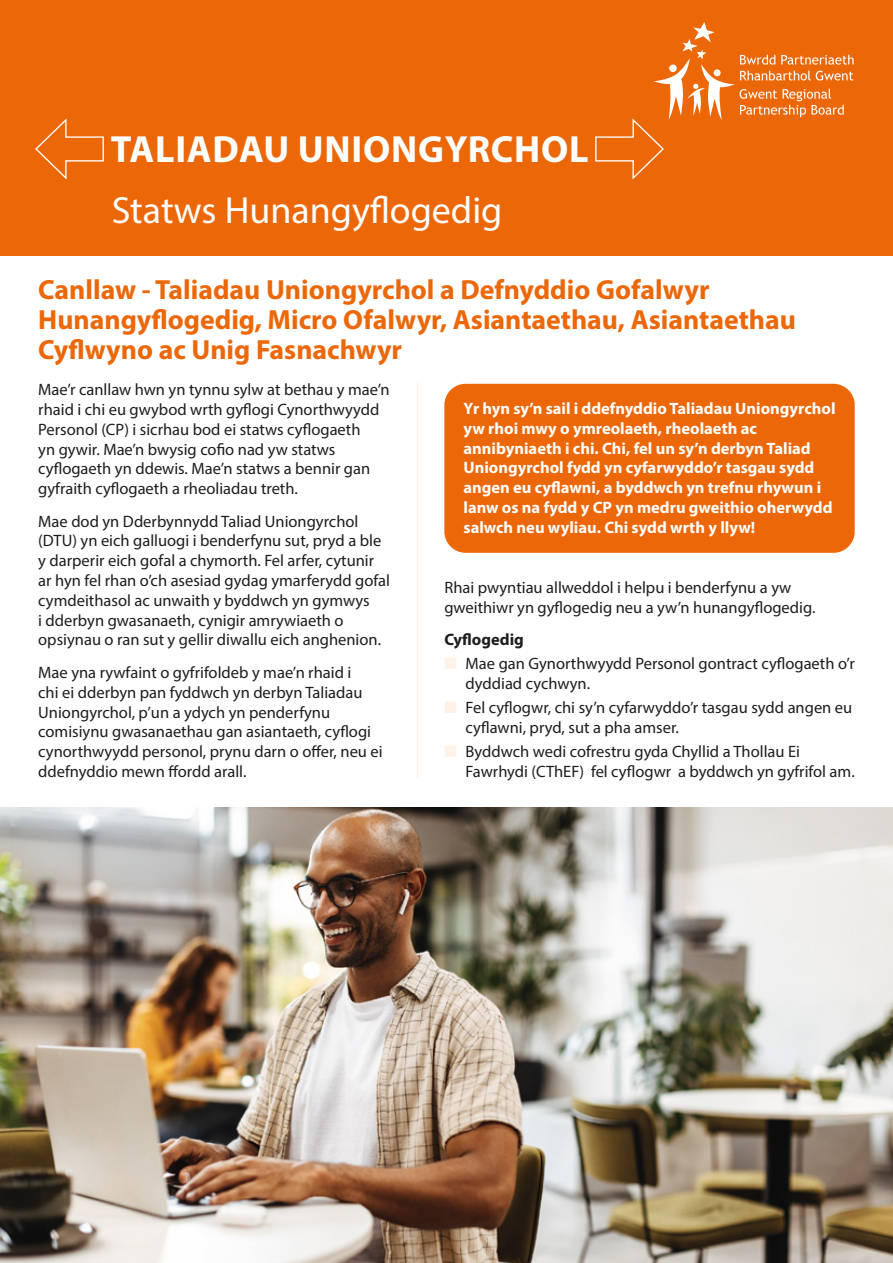
<style>
.page{position:relative;width:893px;height:1263px;background:#fff}
.page>*{position:absolute;margin:0;border:0;box-sizing:border-box;transform-origin:0 0}
.t1{font:37.95px "Myriad Pro";color:#fff}
.t2{font:700 37.95px "Myriad Pro";letter-spacing:.02em;color:#fff}
.t3{font:700 27.75px/30px "Myriad Pro";color:#ec6708}
.t4{font:16.5px/19.8px "Myriad Pro";color:#1d1d1b}
.t5{font:700 16.5px/19.8px "Myriad Pro";color:#fff}
.t6{font:700 16.5px "Myriad Pro";color:#1d1d1b}
.s1{color:#fef2e8}
</style>
<div class="page">
<div style="left:0;top:0;width:893px;height:255px;background:#ec6708"></div>
<div style="left:444px;top:384px;width:411px;height:169px;background:#ec6708;border-radius:21px"></div>
<img style="left:0;top:808px;width:893px;height:455px">
<hr style="left:417px;top:383px;width:1px;height:395px;background:#fef2e8">
<svg style="left:35px;top:118px;width:69px;height:62px"></svg>
<svg style="left:595px;top:22px;width:259px;height:158px"></svg>
<h1 class="t2" style="left:111px;top:125px;width:479px">TALIADAU UNIONGYRCHOL</h1>
<h1 class="t1" style="left:112px;top:187px;width:392px">Statws Hunangyflogedig</h1>
<h2 class="t3" style="left:38px;top:274px;width:759px">Canllaw - Taliadau Uniongyrchol a Defnyddio Gofalwyr<br>Hunangyflogedig, Micro Ofalwyr, Asiantaethau, Asiantaethau<br>Cyflwyno ac Unig Fasnachwyr</h2>
<p class="t5" style="left:463px;top:398px;width:374px">Yr hyn sy’n sail i ddefnyddio Taliadau Uniongyrchol yw rhoi mwy o ymreolaeth, rheolaeth ac annibyniaeth i chi. Chi, fel un sy’n derbyn Taliad Uniongyrchol fydd yn cyfarwyddo’r tasgau sydd angen eu cyflawni, a byddwch yn trefnu rhywun i lanw os na fydd y CP yn medru gweithio oherwydd salwch neu wyliau. Chi sydd wrth y llyw!</p>
<p class="t4" style="left:38px;top:379px;width:353px">Mae’r canllaw hwn yn tynnu sylw at bethau y mae’n rhaid i chi eu gwybod wrth gyflogi Cynorthwyydd Personol (CP) i sicrhau bod ei statws cyflogaeth<br>yn gywir. Mae’n bwysig cofio nad yw statws cyflogaeth yn ddewis. Mae’n statws a bennir gan gyfraith cyflogaeth a rheoliadau treth.</p>
<p class="t4" style="left:38px;top:511px;width:353px">Mae dod yn Dderbynnydd Taliad Uniongyrchol (DTU) yn eich galluogi i benderfynu sut, pryd a ble y darperir eich gofal a chymorth. Fel arfer, cytunir ar hyn fel rhan o’ch asesiad gydag ymarferydd gofal cymdeithasol ac unwaith y byddwch yn gymwys<br>i dderbyn gwasanaeth, cynigir amrywiaeth o opsiynau o ran sut y gellir diwallu eich anghenion.</p>
<p class="t4" style="left:38px;top:662px;width:346px">Mae yna rywfaint o gyfrifoldeb y mae’n rhaid i<br>chi ei dderbyn pan fyddwch yn derbyn Taliadau Uniongyrchol, p’un a ydych yn penderfynu comisiynu gwasanaethau gan asiantaeth, cyflogi cynorthwyydd personol, prynu darn o offer, neu ei ddefnyddio mewn ffordd arall.</p>
<p class="t4" style="left:444px;top:577px;width:373px">Rhai pwyntiau allweddol i helpu i benderfynu a yw gweithiwr yn gyflogedig neu a yw’n hunangyflogedig.</p>
<p class="t6" style="left:444px;top:629px;width:81px">Cyflogedig</p>
<p class="t4" style="left:466px;top:653px;width:391px;text-indent:-21px"><span class="s1">■</span> Mae gan Gynorthwyydd Personol gontract cyflogaeth o’r dyddiad cychwyn.</p>
<p class="t4" style="left:466px;top:697px;width:388px;text-indent:-21px"><span class="s1">■</span> Fel cyflogwr, chi sy’n cyfarwyddo’r tasgau sydd angen eu cyflawni, pryd, sut a pha amser.</p>
<p class="t4" style="left:466px;top:741px;width:391px;text-indent:-21px"><span class="s1">■</span> Byddwch wedi cofrestru gyda Chyllid a Thollau Ei<br>Fawrhydi (CThEF) fel cyflogwr a byddwch yn gyfrifol am.</p>
</div>
